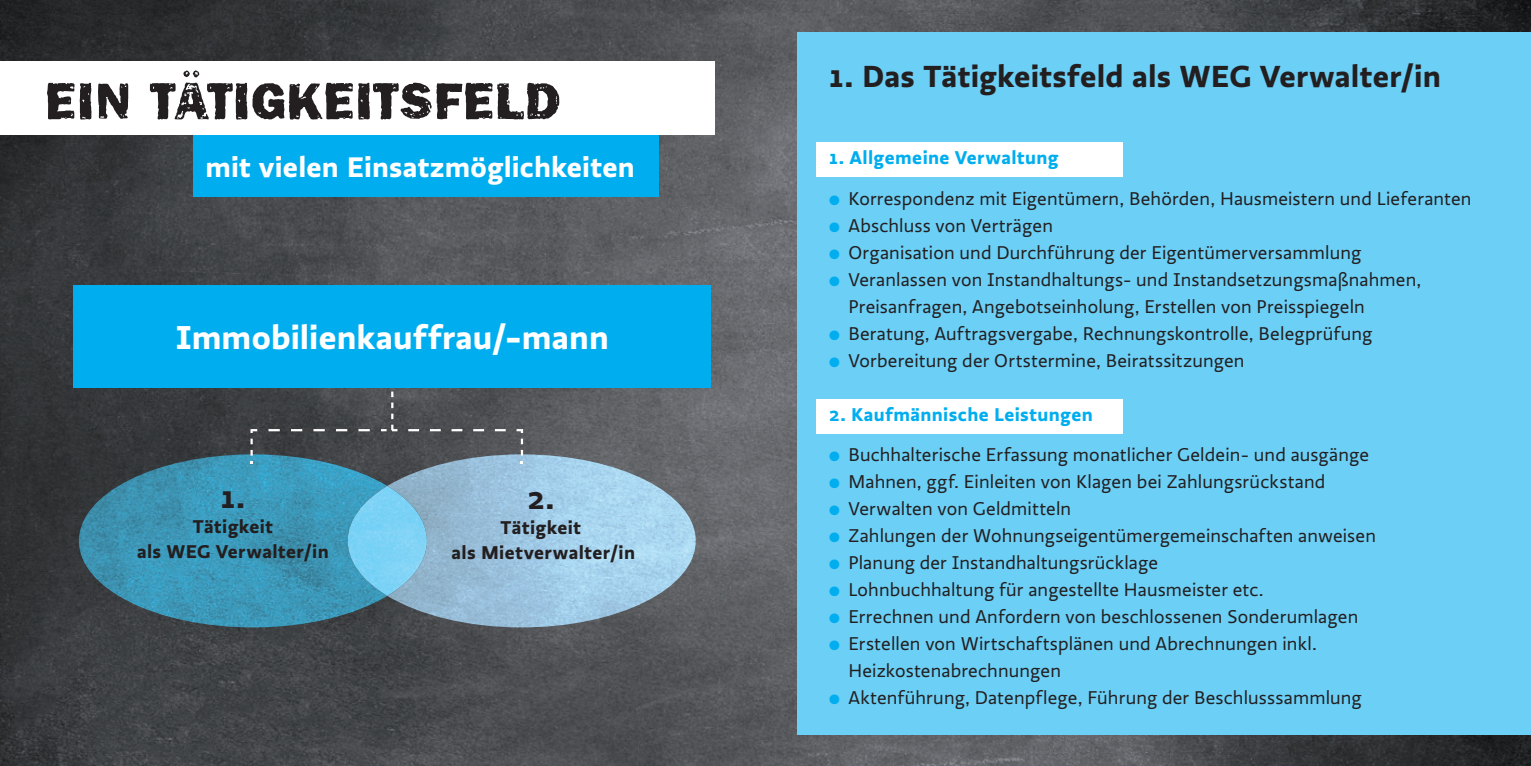
<style>
.page{position:relative;width:1531px;height:766px;background:#fff}
.page>*{position:absolute;margin:0;border:0;box-sizing:border-box;transform-origin:0 0}
.t1{font:54px "Frankie";letter-spacing:-.005em;color:#231f20}
.t2{font:700 34.2px "Ratio";letter-spacing:.005em;color:#fff}
.t3{font:700 31.5px "Ratio";letter-spacing:.005em;color:#231f20}
.t4{font:700 29.25px "Ratio";letter-spacing:.005em;color:#fff}
.t5{font:19.12px/27px "Ratio";letter-spacing:.01em;color:#231f20}
.t6{font:700 19.12px/25.2px "Ratio";letter-spacing:.02em;color:#231f20;text-align:center}
.t7{font:700 19.12px "Ratio";letter-spacing:.02em;color:#00aeef}
.s1{color:#00aeef}
</style>
<div class="page">
<img style="left:0;top:0;width:1531px;height:765px">
<div style="left:797px;top:32px;width:734px;height:701px;background:#6bcff6"></div>
<div style="left:816px;top:399px;width:307px;height:34px;background:#fff"></div>
<div style="left:816px;top:142px;width:307px;height:34px;background:#fff"></div>
<div style="left:73px;top:285px;width:638px;height:102px;background:#00aeef"></div>
<div style="left:0;top:62px;width:714px;height:73px;background:#fff"></div>
<div style="left:193px;top:135px;width:465px;height:62px;background:#00aeef"></div>
<img style="left:79px;top:454px;width:617px;height:173px">
<svg style="left:250px;top:391px;width:273px;height:73px;background:#4d5357"></svg>
<img style="left:348px;top:486px;width:79px;height:109px">
<h1 class="t1" style="left:45px;top:69px;width:518px">EIN TÄTIGKEITSFELD</h1>
<h3 class="t4" style="left:205px;top:148px;width:431px">mit vielen Einsatzmöglichkeiten</h3>
<h2 class="t2" style="left:176px;top:316px;width:435px">Immobilienkauffrau/-mann</h2>
<h3 class="t3" style="left:221px;top:476px;width:26px">1.</h3>
<p class="t6" style="left:137px;top:513px;width:193px">Tätigkeit<br>als WEG Verwalter/in</p>
<h3 class="t3" style="left:527px;top:477px;width:29px">2.</h3>
<p class="t6" style="left:452px;top:514px;width:185px">Tätigkeit<br>als Mietverwalter/in</p>
<h3 class="t3" style="left:829px;top:56px;width:613px">1. Das Tätigkeitsfeld als WEG Verwalter/in</h3>
<p class="t7" style="left:829px;top:145px;width:231px">1. Allgemeine Verwaltung</p>
<p class="t5" style="left:829px;top:185px;width:644px"><span class="s1">●</span> Korrespondenz mit Eigentümern, Behörden, Hausmeistern und Lieferanten</p>
<p class="t5" style="left:829px;top:212px;width:225px"><span class="s1">●</span> Abschluss von Verträgen</p>
<p class="t5" style="left:829px;top:239px;width:533px"><span class="s1">●</span> Organisation und Durchführung der Eigentümerversammlung</p>
<p class="t5" style="left:848px;top:266px;width:574px;text-indent:-19px"><span class="s1">●</span> Veranlassen von Instandhaltungs- und Instandsetzungsmaßnahmen,<br>Preisanfragen, Angebotseinholung, Erstellen von Preisspiegeln</p>
<p class="t5" style="left:829px;top:320px;width:544px"><span class="s1">●</span> Beratung, Auftragsvergabe, Rechnungskontrolle, Belegprüfung</p>
<p class="t5" style="left:829px;top:347px;width:417px"><span class="s1">●</span> Vorbereitung der Ortstermine, Beiratssitzungen</p>
<p class="t7" style="left:829px;top:402px;width:265px">2. Kaufmännische Leistungen</p>
<p class="t5" style="left:829px;top:441px;width:541px"><span class="s1">●</span> Buchhalterische Erfassung monatlicher Geldein- und ausgänge</p>
<p class="t5" style="left:829px;top:468px;width:497px"><span class="s1">●</span> Mahnen, ggf. Einleiten von Klagen bei Zahlungsrückstand</p>
<p class="t5" style="left:829px;top:495px;width:243px"><span class="s1">●</span> Verwalten von Geldmitteln</p>
<p class="t5" style="left:829px;top:522px;width:548px"><span class="s1">●</span> Zahlungen der Wohnungseigentümergemeinschaften anweisen</p>
<p class="t5" style="left:829px;top:549px;width:330px"><span class="s1">●</span> Planung der Instandhaltungsrücklage</p>
<p class="t5" style="left:829px;top:576px;width:436px"><span class="s1">●</span> Lohnbuchhaltung für angestellte Hausmeister etc.</p>
<p class="t5" style="left:829px;top:603px;width:530px"><span class="s1">●</span> Errechnen und Anfordern von beschlossenen Sonderumlagen</p>
<p class="t5" style="left:848px;top:630px;width:470px;text-indent:-19px"><span class="s1">●</span> Erstellen von Wirtschaftsplänen und Abrechnungen inkl.<br>Heizkostenabrechnungen</p>
<p class="t5" style="left:829px;top:684px;width:534px"><span class="s1">●</span> Aktenführung, Datenpflege, Führung der Beschlusssammlung</p>
</div>
